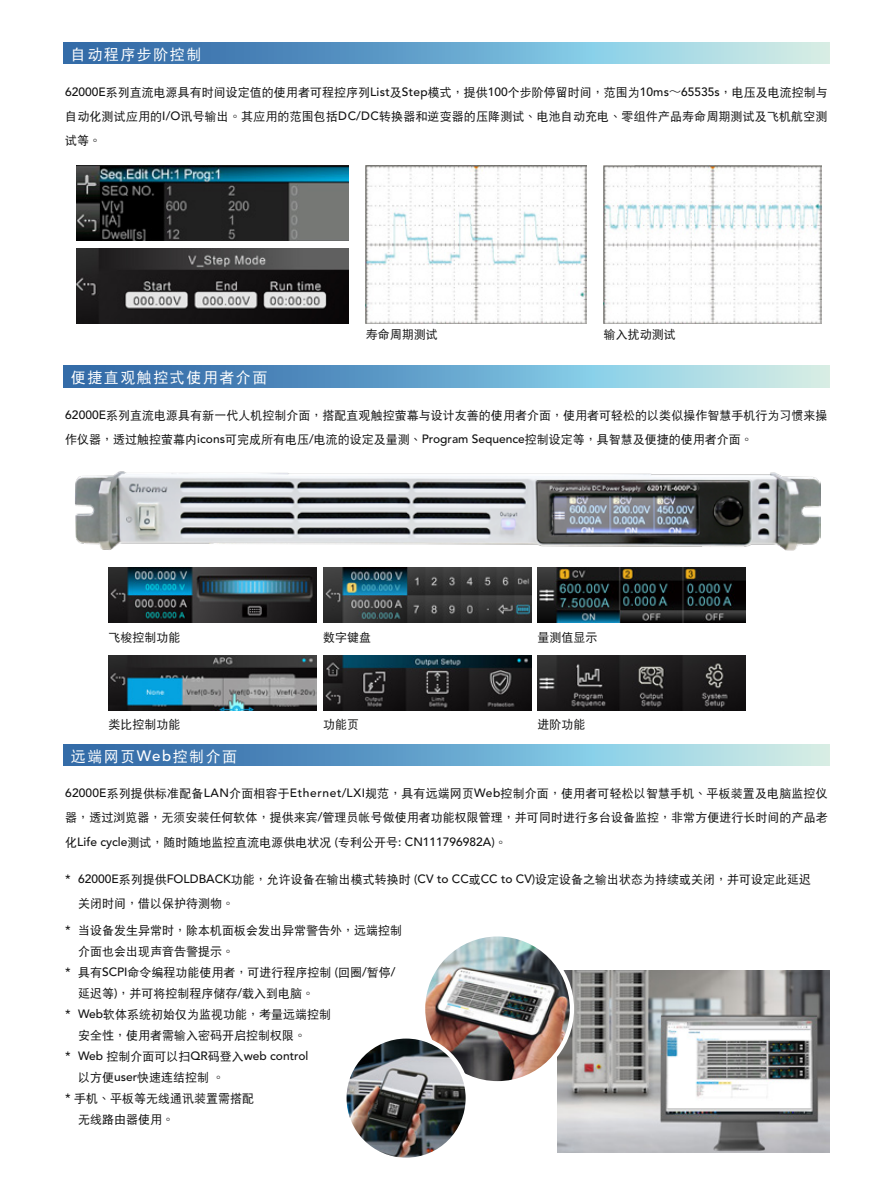
<style>
.page{position:relative;width:893px;height:1191px;background:#fff}
.page>*{position:absolute;margin:0;border:0;box-sizing:border-box;transform-origin:0 0}
.t1{font:15px "DF Hei W5 GB5";letter-spacing:.1em;color:#fff}
.t2{font:12px/24px "DF Hei W5 GB5";color:#121212}
.t3{font:500 12px "Avenir";color:#121212}
.s1{font-family:"Avenir";font-weight:500}
.s2{font-family:"AR Hei B5";font-weight:500}
.s3{font-family:"DF Hei W5 GB5";font-weight:400}
</style>
<div class="page">
<svg style="left:64px;top:366px;width:765px;height:21px;background:#72aacc"></svg>
<svg style="left:64px;top:43px;width:765px;height:21px;background:#72aacc"></svg>
<svg style="left:64px;top:744px;width:765px;height:21px;background:#72aacc"></svg>
<img style="left:77px;top:166px;width:272px;height:74px">
<img style="left:77px;top:249px;width:272px;height:74px">
<img style="left:537px;top:567px;width:209px;height:56px">
<img style="left:537px;top:655px;width:209px;height:55px">
<img style="left:323px;top:655px;width:208px;height:55px">
<img style="left:108px;top:655px;width:209px;height:55px">
<img style="left:323px;top:567px;width:208px;height:56px">
<img style="left:108px;top:567px;width:209px;height:56px">
<img style="left:75px;top:471px;width:746px;height:79px">
<img style="left:366px;top:166px;width:221px;height:157px">
<img style="left:604px;top:166px;width:217px;height:157px">
<img style="left:557px;top:970px;width:272px;height:182px">
<img style="left:423px;top:934px;width:149px;height:149px;border-radius:74px">
<div style="left:421px;top:932px;width:153px;height:153px;border:4px solid #fff;border-radius:50%"></div>
<img style="left:344px;top:1036px;width:124px;height:123px;border-radius:62px">
<div style="left:342px;top:1034px;width:128px;height:127px;border:4px solid #fff;border-radius:50%"></div>
<p class="t1" style="left:71px;top:47px;width:132px">自動程序步階控制</p>
<p class="t2" style="left:65px;top:80px;width:764px;text-align:justify"><span class="s1">62000E</span>系列直流電源具有時間設定值的使用者可程控序列<span class="s1">List</span>及<span class="s1">Step</span>模式，提供<span class="s1">100</span>個步階停留時間，範圍為<span class="s1">10ms</span><span class="s2">∼</span><span class="s1">65535s</span>，電壓及電流控制與自動化測試應用的<span class="s1">I/O</span>訊號輸出。其應用的範圍包括<span class="s1">DC/DC</span>轉換器和逆變器的壓降測試、電池自動充電、零組件產品壽命週期測試及飛機航空測試等。</p>
<p class="t1" style="left:71px;top:370px;width:198px">便捷直觀觸控式使用者介面</p>
<p class="t2" style="left:366px;top:322px;width:73px">壽命週期測試</p>
<p class="t2" style="left:604px;top:322px;width:73px">輸入擾動測試</p>
<p class="t2" style="left:65px;top:403px;width:764px"><span class="s1">62000E</span>系列直流電源具有新一代人機控制介面，搭配直觀觸控螢幕與設計友善的使用者介面，使用者可輕鬆的以類似操作智慧手機行為習慣來操作儀器，透過觸控螢幕內<span class="s1">icons</span>可完成所有電壓<span class="s1">/</span>電流的設定及量測、<span class="s1">Program Sequence</span>控制設定等，具智慧及便捷的使用者介面。</p>
<p class="t2" style="left:108px;top:625px;width:73px">飛梭控制功能</p>
<p class="t2" style="left:108px;top:713px;width:73px">類比控制功能</p>
<p class="t1" style="left:71px;top:748px;width:168px">遠端網頁<span class="s1">Web</span>控制介面</p>
<p class="t2" style="left:323px;top:625px;width:49px">數字鍵盤</p>
<p class="t2" style="left:323px;top:713px;width:37px">功能頁</p>
<p class="t2" style="left:537px;top:625px;width:61px">量測值顯示</p>
<p class="t2" style="left:537px;top:713px;width:49px">進階功能</p>
<p class="t2" style="left:65px;top:782px;width:764px;text-align:justify"><span class="s1">62000E</span>系列提供標準配備<span class="s1">LAN</span>介面相容於<span class="s1">Ethernet/LXI</span>規範，具有遠端網頁<span class="s1">Web</span>控制介面，使用者可輕鬆以智慧手機、平板裝置及電腦監控儀器，透過瀏覽器，無須安裝任何軟體，提供來賓<span class="s1">/</span>管理員帳號做使用者功能權限管理，並可同時進行多台設備監控，非常方便進行長時間的產品老化<span class="s1">Life cycle</span>測試，隨時隨地監控直流電源供電狀況 <span class="s1">(</span>專利公開號<span class="s1">: CN111796982A)</span>。</p>
<p class="t2" style="left:78px;top:867px;width:735px;text-indent:-13px"><span class="s1">* 62000E</span>系列提供<span class="s1">FOLDBACK</span>功能，允許設備在輸出模式轉換時 <span class="s1">(CV to CC</span>或<span class="s1">CC to CV)</span>設定設備之輸出狀態為持續或關閉，並可設定此延遲關閉時間，藉以保護待測物。</p>
<p class="t2" style="left:65px;top:918px;width:338px"><span class="s1">*</span> 當設備發生異常時，除本機面板會發出異常警告外，遠端控制</p>
<p class="t2" style="left:78px;top:939px;width:157px">介面也會出現聲音告警提示。</p>
<p class="t2" style="left:65px;top:960px;width:332px"><span class="s1">*</span> 具有<span class="s1">SCPI</span>命令編程功能使用者，可進行程序控制 <span class="s1">(</span>迴圈<span class="s1">/</span>暫停<span class="s1">/</span></p>
<p class="t2" style="left:78px;top:981px;width:238px">延遲等<span class="s1">)</span>，並可將控制程序儲存<span class="s1">/</span>載入到電腦。</p>
<p class="t2" style="left:65px;top:1002px;width:267px"><span class="s1">* Web</span>軟體系統初始僅為監視功能，考量遠端控制</p>
<p class="t2" style="left:78px;top:1023px;width:229px">安全性，使用者需輸入密碼開啟控制權限。</p>
<p class="t3" style="left:65px;top:1049px;width:245px">* Web <span class="s3">控制介面可以掃</span>QR<span class="s3">碼登入</span>web control</p>
<p class="t2" style="left:78px;top:1065px;width:148px">以方便<span class="s1">user</span>快速連結控制。</p>
<p class="t2" style="left:65px;top:1086px;width:190px"><span class="s1">*</span> 手機、平板等無線通訊裝置需搭配</p>
<p class="t2" style="left:78px;top:1107px;width:97px">無線路由器使用。</p>
</div>
